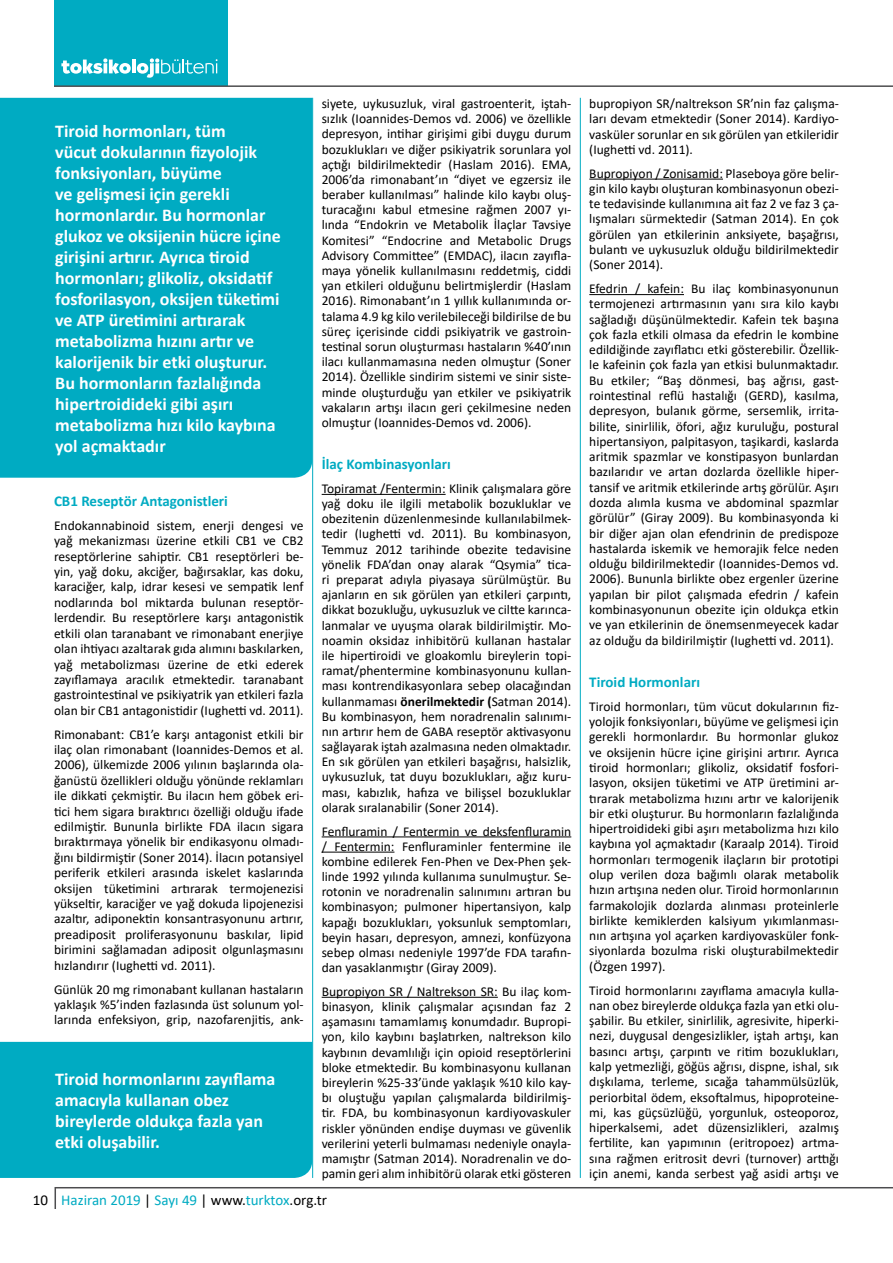
<style>
.page{position:relative;width:893px;height:1263px;background:#fff}
.page>*{position:absolute;margin:0;border:0;box-sizing:border-box;transform-origin:0 0}
.t1{font:700 18px/21px "Calibri";color:#fff}
.t2{font:700 15px "Calibri";color:#00abc2}
.t3{font:15px "Calibri";color:#00abc2}
.t4{font:13.5px/15.1px "Calibri";color:#000;text-align:justify}
.s1{font-weight:700}
.s2{color:#000}
</style>
<div class="page">
<div style="left:54px;top:0;width:173px;height:86px;background:#00abc2"></div>
<svg style="left:61px;top:58px;width:70px;height:16px"></svg>
<hr style="left:132px;top:60px;width:4px;height:13px;background:#fff">
<svg style="left:137px;top:58px;width:81px;height:20px"></svg>
<hr style="left:54px;top:85px;width:839px;height:2px;background:#4d4d4f">
<svg style="left:54px;top:1187px;width:839px;height:22px"></svg>
<hr style="left:312px;top:98px;width:1px;height:1080px;background:#00abc2">
<hr style="left:580px;top:98px;width:1px;height:1080px;background:#00abc2">
<hr style="left:322px;top:494px;width:124px;height:1px;background:#000">
<hr style="left:322px;top:836px;width:249px;height:1px;background:#000">
<hr style="left:322px;top:852px;width:72px;height:1px;background:#000">
<hr style="left:322px;top:997px;width:176px;height:1px;background:#000">
<hr style="left:589px;top:179px;width:134px;height:1px;background:#000">
<hr style="left:589px;top:294px;width:95px;height:1px;background:#000">
<div style="left:0;top:98px;width:312px;height:380px;background:#00abc2"></div>
<div style="left:0;top:1042px;width:312px;height:136px;background:#00abc2"></div>
<p class="t1" style="left:55px;top:120px;width:227px">Tiroid hormonları, tüm<br>vücut dokularının fizyolojik fonksiyonları, büyüme<br>ve gelişmesi için gerekli hormonlardır. Bu hormonlar glukoz ve oksijenin hücre içine girişini artırır. Ayrıca tiroid hormonları; glikoliz, oksidatif fosforilasyon, oksijen tüketimi ve ATP üretimini artırarak metabolizma hızını artır ve kalorijenik bir etki oluşturur.<br>Bu hormonların fazlalığında hipertroidideki gibi aşırı metabolizma hızı kilo kaybına yol açmaktadır</p>
<p class="t2" style="left:54px;top:490px;width:175px">CB1 Reseptör Antagonistleri</p>
<p class="t4" style="left:54px;top:517px;width:251px">Endokannabinoid sistem, enerji dengesi ve yağ mekanizması üzerine etkili CB1 ve CB2 reseptörlerine sahiptir. CB1 reseptörleri be&shy;yin, yağ doku, akciğer, bağırsaklar, kas doku, karaciğer, kalp, idrar kesesi ve sempatik lenf nodlarında bol miktarda bulunan reseptör&shy;lerdendir. Bu reseptörlere karşı antagonistik etkili olan taranabant ve rimonabant enerjiye olan ihtiyacı azaltarak gıda alımını baskılarken, yağ metabolizması üzerine de etki ederek zayıflamaya aracılık etmektedir. taranabant gastrointestinal ve psikiyatrik yan etkileri fazla olan bir CB1 antagonistidir (Iughetti vd. 2011).</p>
<p class="t4" style="left:54px;top:726px;width:251px">Rimonabant: CB1’e karşı antagonist etkili bir ilaç olan rimonabant (Ioannides-Demos et al.<br>2006), ülkemizde 2006 yılının başlarında ola&shy;ğanüstü özellikleri olduğu yönünde reklamları ile dikkati çekmiştir. Bu ilacın hem göbek eri&shy;tici hem sigara bıraktırıcı özelliği olduğu ifade edilmiştir. Bununla birlikte FDA ilacın sigara bıraktırmaya yönelik bir endikasyonu olmadı&shy;ğını bildirmiştir (Soner 2014). İlacın potansiyel periferik etkileri arasında iskelet kaslarında oksijen tüketimini artırarak termojenezisi yükseltir, karaciğer ve yağ dokuda lipojenezisi azaltır, adiponektin konsantrasyonunu artırır, preadiposit proliferasyonunu baskılar, lipid birimini sağlamadan adiposit olgunlaşmasını hızlandırır (Iughetti vd. 2011).</p>
<p class="t4" style="left:54px;top:981px;width:251px">Günlük 20 mg rimonabant kullanan hastaların yaklaşık %5’inden fazlasında üst solunum yol&shy;larında enfeksiyon, grip, nazofarenjitis, ank-</p>
<h1 class="t1" style="left:55px;top:1068px;width:222px">Tiroid hormonlarını zayıflama amacıyla kullanan obez bireylerde oldukça fazla yan etki oluşabilir.</h1>
<p class="t4" style="left:322px;top:96px;width:251px">siyete, uykusuzluk, viral gastroenterit, iştah&shy;sızlık (Ioannides-Demos vd. 2006) ve özellikle depresyon, intihar girişimi gibi duygu durum bozuklukları ve diğer psikiyatrik sorunlara yol açtığı bildirilmektedir (Haslam 2016). EMA, 2006’da rimonabant’ın “diyet ve egzersiz ile beraber kullanılması” halinde kilo kaybı oluş&shy;turacağını kabul etmesine rağmen 2007 yı&shy;lında “Endokrin ve Metabolik İlaçlar Tavsiye Komitesi” “Endocrine and Metabolic Drugs Advisory Committee” (EMDAC), ilacın zayıfla&shy;maya yönelik kullanılmasını reddetmiş, ciddi yan etkileri olduğunu belirtmişlerdir (Haslam 2016). Rimonabant’ın 1 yıllık kullanımında or&shy;talama 4.9 kg kilo verilebileceği bildirilse de bu süreç içerisinde ciddi psikiyatrik ve gastroin&shy;testinal sorun oluşturması hastaların %40’ının ilacı kullanmamasına neden olmuştur (Soner 2014). Özellikle sindirim sistemi ve sinir siste&shy;minde oluşturduğu yan etkiler ve psikiyatrik vakaların artışı ilacın geri çekilmesine neden olmuştur (Ioannides-Demos vd. 2006).</p>
<p class="t2" style="left:322px;top:454px;width:131px">İlaç Kombinasyonları</p>
<p class="t4" style="left:322px;top:480px;width:251px">Topiramat /Fentermin: Klinik çalışmalara göre yağ doku ile ilgili metabolik bozukluklar ve obezitenin düzenlenmesinde kullanılabilmek&shy;tedir (Iughetti vd. 2011). Bu kombinasyon, Temmuz 2012 tarihinde obezite tedavisine yönelik FDA’dan onay alarak “Qsymia” tica&shy;ri preparat adıyla piyasaya sürülmüştür. Bu ajanların en sık görülen yan etkileri çarpıntı, dikkat bozukluğu, uykusuzluk ve ciltte karınca&shy;lanmalar ve uyuşma olarak bildirilmiştir. Mo&shy;noamin oksidaz inhibitörü kullanan hastalar ile hipertiroidi ve gloakomlu bireylerin topi&shy;ramat/phentermine kombinasyonunu kullan&shy;ması kontrendikasyonlara sebep olacağından kullanmaması <span class="s1">önerilmektedir (</span>Satman 2014).<br>Bu kombinasyon, hem noradrenalin salınımı&shy;nın artırır hem de GABA reseptör aktivasyonu sağlayarak iştah azalmasına neden olmaktadır.<br>En sık görülen yan etkileri başağrısı, halsizlik, uykusuzluk, tat duyu bozuklukları, ağız kuru&shy;ması, kabızlık, hafıza ve bilişsel bozukluklar olarak sıralanabilir (Soner 2014).</p>
<p class="t4" style="left:322px;top:823px;width:251px">Fenfluramin / Fentermin ve deksfenfluramin / Fentermin: Fenfluraminler fentermine ile kombine edilerek Fen-Phen ve Dex-Phen şek&shy;linde 1992 yılında kullanıma sunulmuştur. Se&shy;rotonin ve noradrenalin salınımını artıran bu kombinasyon; pulmoner hipertansiyon, kalp kapağı bozuklukları, yoksunluk semptomları, beyin hasarı, depresyon, amnezi, konfüzyona sebep olması nedeniyle 1997’de FDA tarafın&shy;dan yasaklanmıştır (Giray 2009).</p>
<p class="t4" style="left:322px;top:983px;width:251px">Bupropiyon SR / Naltrekson SR: Bu ilaç kom&shy;binasyon, klinik çalışmalar açısından faz 2 aşamasını tamamlamış konumdadır. Bupropi&shy;yon, kilo kaybını başlatırken, naltrekson kilo kaybının devamlılığı için opioid reseptörlerini bloke etmektedir. Bu kombinasyonu kullanan bireylerin %25-33’ünde yaklaşık %10 kilo kay&shy;bı oluştuğu yapılan çalışmalarda bildirilmiş&shy;tir. FDA, bu kombinasyonun kardiyovaskuler riskler yönünden endişe duyması ve güvenlik verilerini yeterli bulmaması nedeniyle onayla&shy;mamıştır (Satman 2014). Noradrenalin ve do&shy;pamin geri alım inhibitörü olarak etki gösteren</p>
<p class="t3" style="left:33px;top:1189px;width:296px"><span class="s2">10</span> Haziran 2019 <span class="s2">|</span> Sayı 49 <span class="s2">| www.</span>turktox<span class="s2">.org.tr</span></p>
<p class="t4" style="left:589px;top:95px;width:251px">bupropiyon SR/naltrekson SR’nin faz çalışma&shy;ları devam etmektedir (Soner 2014). Kardiyo&shy;vasküler sorunlar en sık görülen yan etkileridir (Iughetti vd. 2011).</p>
<p class="t4" style="left:589px;top:165px;width:251px">Bupropiyon / Zonisamid: Plaseboya göre belir&shy;gin kilo kaybı oluşturan kombinasyonun obezi&shy;te tedavisinde kullanımına ait faz 2 ve faz 3 ça&shy;lışmaları sürmektedir (Satman 2014). En çok görülen yan etkilerinin anksiyete, başağrısı, bulantı ve uykusuzluk olduğu bildirilmektedir (Soner 2014).</p>
<p class="t4" style="left:589px;top:281px;width:251px">Efedrin / kafein: Bu ilaç kombinasyonunun termojenezi artırmasının yanı sıra kilo kaybı sağladığı düşünülmektedir. Kafein tek başına çok fazla etkili olmasa da efedrin le kombine edildiğinde zayıflatıcı etki gösterebilir. Özellik&shy;le kafeinin çok fazla yan etkisi bulunmaktadır.<br>Bu etkiler; “Baş dönmesi, baş ağrısı, gast&shy;rointestinal reflü hastalığı (GERD), kasılma, depresyon, bulanık görme, sersemlik, irrita&shy;bilite, sinirlilik, öfori, ağız kuruluğu, postural hipertansiyon, palpitasyon, taşikardi, kaslarda aritmik spazmlar ve konstipasyon bunlardan bazılarıdır ve artan dozlarda özellikle hiper&shy;tansif ve aritmik etkilerinde artış görülür. Aşırı dozda alımla kusma ve abdominal spazmlar görülür” (Giray 2009). Bu kombinasyonda ki bir diğer ajan olan efendrinin de predispoze hastalarda iskemik ve hemorajik felce neden olduğu bildirilmektedir (Ioannides-Demos vd.<br>2006). Bununla birlikte obez ergenler üzerine yapılan bir pilot çalışmada efedrin / kafein kombinasyonunun obezite için oldukça etkin ve yan etkilerinin de önemsenmeyecek kadar az olduğu da bildirilmiştir (Iughetti vd. 2011).</p>
<p class="t2" style="left:589px;top:671px;width:112px">Tiroid Hormonları</p>
<p class="t4" style="left:589px;top:698px;width:251px">Tiroid hormonları, tüm vücut dokularının fiz&shy;yolojik fonksiyonları, büyüme ve gelişmesi için gerekli hormonlardır. Bu hormonlar glukoz ve oksijenin hücre içine girişini artırır. Ayrıca tiroid hormonları; glikoliz, oksidatif fosfori&shy;lasyon, oksijen tüketimi ve ATP üretimini ar&shy;tırarak metabolizma hızını artır ve kalorijenik bir etki oluşturur. Bu hormonların fazlalığında hipertroidideki gibi aşırı metabolizma hızı kilo kaybına yol açmaktadır (Karaalp 2014). Tiroid hormonları termogenik ilaçların bir prototipi olup verilen doza bağımlı olarak metabolik hızın artışına neden olur. Tiroid hormonlarının farmakolojik dozlarda alınması proteinlerle birlikte kemiklerden kalsiyum yıkımlanması&shy;nın artışına yol açarken kardiyovasküler fonk&shy;siyonlarda bozulma riski oluşturabilmektedir (Özgen 1997).</p>
<p class="t4" style="left:589px;top:982px;width:251px">Tiroid hormonlarını zayıflama amacıyla kulla&shy;nan obez bireylerde oldukça fazla yan etki olu&shy;şabilir. Bu etkiler, sinirlilik, agresivite, hiperki&shy;nezi, duygusal dengesizlikler, iştah artışı, kan basıncı artışı, çarpıntı ve ritim bozuklukları, kalp yetmezliği, göğüs ağrısı, dispne, ishal, sık dışkılama, terleme, sıcağa tahammülsüzlük, periorbital ödem, eksoftalmus, hipoproteine&shy;mi, kas güçsüzlüğü, yorgunluk, osteoporoz, hiperkalsemi, adet düzensizlikleri, azalmış fertilite, kan yapımının (eritropoez) artma&shy;sına rağmen eritrosit devri (turnover) arttığı için anemi, kanda serbest yağ asidi artışı ve</p>
</div>
